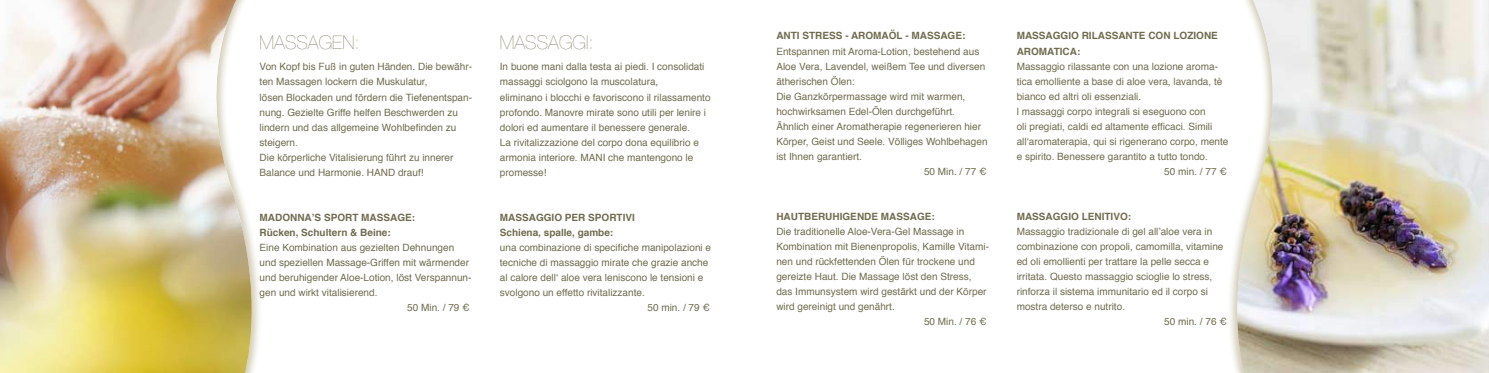
<style>
.page{position:relative;width:1489px;height:373px;background:#fff}
.page>*{position:absolute;margin:0;border:0;box-sizing:border-box;transform-origin:0 0}
.t1{font:200 18.75px "Helvetica Neue";color:#706c50}
.t2{font:10px/15px "Helvetica";color:#706c50}
.t3{font:700 10px/15px "Helvetica";color:#706c50}
</style>
<div class="page">
<svg style="left:253px;top:247px;width:6px;height:122px"></svg>
<img style="left:0;top:0;width:253px;height:372px">
<img style="left:1235px;top:0;width:253px;height:372px">
<h1 class="t1" style="left:259px;top:32px;width:102px">MASSAGEN:</h1>
<p class="t2" style="left:259px;top:60px;width:214px">Von Kopf bis Fuß in guten Händen. Die bewähr&shy;ten Massagen lockern die Muskulatur,<br>lösen Blockaden und fördern die Tiefenentspan&shy;nung. Gezielte Griffe helfen Beschwerden zu lindern und das allgemeine Wohlbefinden zu steigern.<br>Die körperliche Vitalisierung führt zu innerer Balance und Harmonie. HAND drauf!</p>
<p class="t3" style="left:259px;top:209px;width:157px">MADONNA’S SPORT MASSAGE:<br>Rücken, Schultern &amp; Beine:</p>
<p class="t2" style="left:259px;top:240px;width:196px">Eine Kombination aus gezielten Dehnungen</p>
<p class="t2" style="left:259px;top:255px;width:211px">und speziellen Massage-Griffen mit wärmender</p>
<p class="t2" style="left:259px;top:270px;width:213px">und beruhigender Aloe-Lotion, löst Verspannun-</p>
<p class="t2" style="left:259px;top:285px;width:119px">gen und wirkt vitalisierend.</p>
<p class="t2" style="left:407px;top:300px;width:64px">50 Min. / 79 €</p>
<h1 class="t1" style="left:500px;top:32px;width:95px">MASSAGGI:</h1>
<p class="t2" style="left:500px;top:60px;width:212px">In buone mani dalla testa ai piedi. I consolidati massaggi sciolgono la muscolatura,<br>eliminano i blocchi e favoriscono il rilassamento profondo. Manovre mirate sono utili per lenire i dolori ed aumentare il benessere generale.<br>La rivitalizzazione del corpo dona equilibrio e armonia interiore. MANI che mantengono le promesse!</p>
<p class="t3" style="left:500px;top:209px;width:137px">MASSAGGIO PER SPORTIVI<br>Schiena, spalle, gambe:</p>
<p class="t2" style="left:500px;top:240px;width:213px">una combinazione di specifiche manipolazioni e</p>
<p class="t2" style="left:500px;top:255px;width:210px">tecniche di massaggio mirate che grazie anche</p>
<p class="t2" style="left:500px;top:270px;width:205px">al calore dell‘ aloe vera leniscono le tensioni e</p>
<p class="t2" style="left:500px;top:285px;width:146px">svolgono un effetto rivitalizzante.</p>
<p class="t2" style="left:647px;top:300px;width:64px">50 min. / 79 €</p>
<p class="t3" style="left:776px;top:28px;width:190px">ANTI STRESS - AROMAÖL - MASSAGE:</p>
<p class="t2" style="left:776px;top:44px;width:204px">Entspannen mit Aroma-Lotion, bestehend aus</p>
<p class="t2" style="left:776px;top:59px;width:210px">Aloe Vera, Lavendel, weißem Tee und diversen</p>
<p class="t2" style="left:776px;top:74px;width:80px">ätherischen Ölen:</p>
<p class="t2" style="left:776px;top:89px;width:190px">Die Ganzkörpermassage wird mit warmen,</p>
<p class="t2" style="left:776px;top:104px;width:180px">hochwirksamen Edel-Ölen durchgeführt.</p>
<p class="t2" style="left:776px;top:119px;width:206px">Ähnlich einer Aromatherapie regenerieren hier</p>
<p class="t2" style="left:776px;top:134px;width:213px">Körper, Geist und Seele. Völliges Wohlbehagen</p>
<p class="t2" style="left:776px;top:149px;width:87px">ist Ihnen garantiert.</p>
<p class="t2" style="left:924px;top:164px;width:64px">50 Min. / 77 €</p>
<p class="t3" style="left:776px;top:209px;width:160px">HAUTBERUHIGENDE MASSAGE:</p>
<p class="t2" style="left:776px;top:224px;width:189px">Die traditionelle Aloe-Vera-Gel Massage in</p>
<p class="t2" style="left:776px;top:239px;width:214px">Kombination mit Bienenpropolis, Kamille Vitami-</p>
<p class="t2" style="left:776px;top:254px;width:200px">nen und rückfettenden Ölen für trockene und</p>
<p class="t2" style="left:776px;top:269px;width:197px">gereizte Haut. Die Massage löst den Stress,</p>
<p class="t2" style="left:776px;top:284px;width:212px">das Immunsystem wird gestärkt und der Körper</p>
<p class="t2" style="left:776px;top:299px;width:120px">wird gereinigt und genährt.</p>
<p class="t2" style="left:924px;top:314px;width:64px">50 Min. / 76 €</p>
<p class="t3" style="left:1016px;top:28px;width:203px">MASSAGGIO RILASSANTE CON LOZIONE<br>AROMATICA:</p>
<p class="t2" style="left:1016px;top:59px;width:203px">Massaggio rilassante con una lozione aroma-</p>
<p class="t2" style="left:1016px;top:74px;width:207px">tica emolliente a base di aloe vera, lavanda, tè</p>
<p class="t2" style="left:1016px;top:89px;width:126px">bianco ed altri oli essenziali.</p>
<p class="t2" style="left:1016px;top:104px;width:190px">l massaggi corpo integrali si eseguono con</p>
<p class="t2" style="left:1016px;top:119px;width:197px">oli pregiati, caldi ed altamente efficaci. Simili</p>
<p class="t2" style="left:1016px;top:134px;width:213px">all‘aromaterapia, qui si rigenerano corpo, mente</p>
<p class="t2" style="left:1016px;top:149px;width:193px">e spirito. Benessere garantito a tutto tondo.</p>
<p class="t2" style="left:1164px;top:164px;width:64px">50 min. / 77 €</p>
<p class="t3" style="left:1016px;top:209px;width:116px">MASSAGGIO LENITIVO:</p>
<p class="t2" style="left:1016px;top:224px;width:197px">Massaggio tradizionale di gel all’aloe vera in</p>
<p class="t2" style="left:1016px;top:239px;width:208px">combinazione con propoli, camomilla, vitamine</p>
<p class="t2" style="left:1016px;top:254px;width:194px">ed oli emollienti per trattare la pelle secca e</p>
<p class="t2" style="left:1016px;top:269px;width:197px">irritata. Questo massaggio scioglie lo stress,</p>
<p class="t2" style="left:1016px;top:284px;width:193px">rinforza il sistema immunitario ed il corpo si</p>
<p class="t2" style="left:1016px;top:299px;width:110px">mostra deterso e nutrito.</p>
<p class="t2" style="left:1164px;top:314px;width:64px">50 min. / 76 €</p>
</div>
